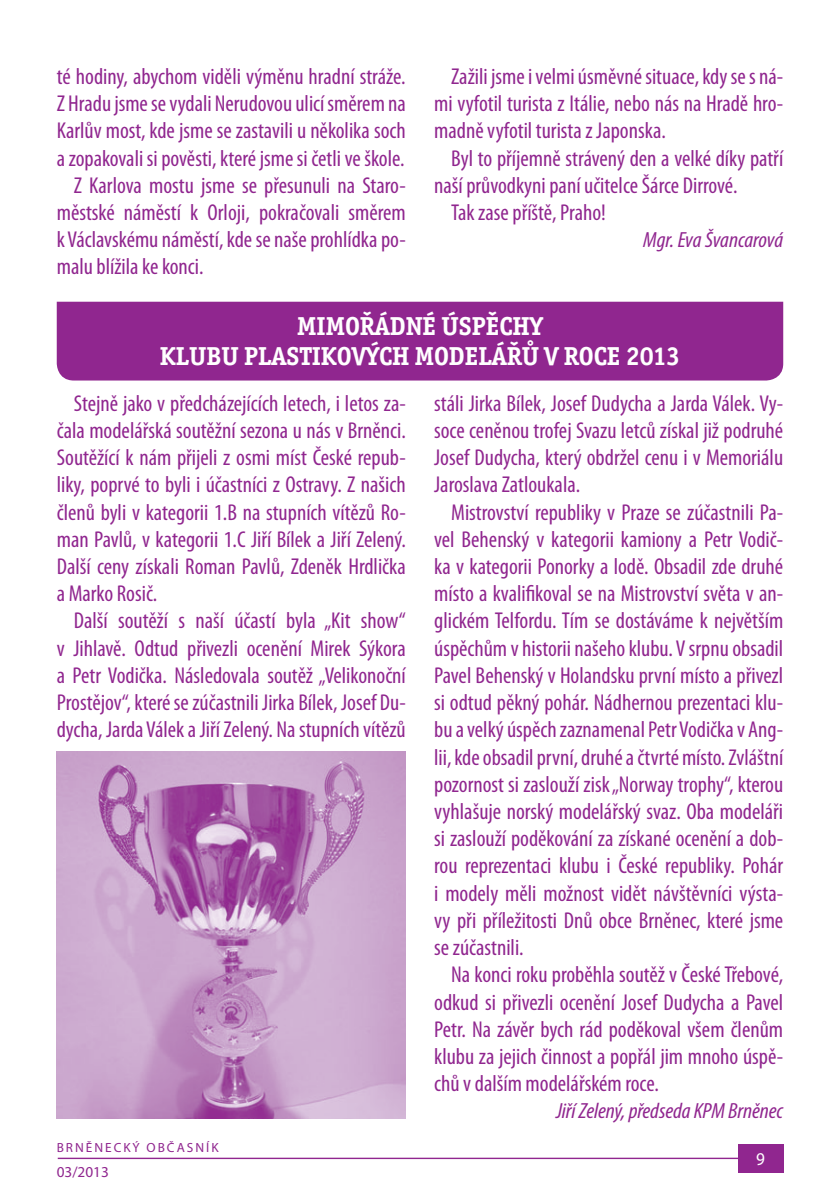
<style>
.page{position:relative;width:840px;height:1191px;background:#fff}
.page>*{position:absolute;margin:0;border:0;box-sizing:border-box;transform-origin:0 0}
.t1{font:700 26px/30px "Officina Serif Itc TOT";color:#fff;text-align:center}
.t2{font:condensed 23px/27.2px "Myriad Pro";color:#90268f;text-align:justify}
.t3{font:italic condensed 22px "Myriad Pro";letter-spacing:-.005em;color:#90268f;scale:1.05 1}
.t4{font:18px "Myriad Pro";color:#fff;scale:.95 1}
.t5{font:15.2px "Myriad Pro";color:#90268f}
.t6{font:13.2px "Myriad Pro";letter-spacing:.15em;color:#90268f}
</style>
<div class="page">
<hr style="left:58px;top:1157px;width:724px;height:2px;background:#90268f">
<div style="left:737px;top:1144px;width:45px;height:28px;background:#90268f"></div>
<div style="left:57px;top:302px;width:725px;height:78px;background:#90268f"></div>
<img style="left:57px;top:751px;width:348px;height:367px">
<p class="t2" style="left:57px;top:63px;width:350px">té hodiny, abychom viděli výměnu hradní stráže.</p>
<p class="t2" style="left:57px;top:90px;width:350px">Z Hradu jsme se vydali Nerudovou ulicí směrem na</p>
<p class="t2" style="left:57px;top:118px;width:350px">Karlův most, kde jsme se zastavili u několika soch</p>
<p class="t2" style="left:57px;top:145px;width:349px">a zopakovali si pověsti, které jsme si četli ve škole.</p>
<p class="t2" style="left:74px;top:172px;width:333px">Z Karlova mostu jsme se přesunuli na Staro-</p>
<p class="t2" style="left:57px;top:199px;width:350px">městské náměstí k Orloji, pokračovali směrem</p>
<p class="t2" style="left:57px;top:226px;width:350px">k Václavskému náměstí, kde se naše prohlídka po-</p>
<p class="t2" style="left:57px;top:254px;width:148px">malu blížila ke konci.</p>
<p class="t2" style="left:434px;top:63px;width:350px;text-indent:17px">Zažili jsme i velmi úsměvné situace, kdy se s ná&shy;mi vyfotil turista z Itálie, nebo nás na Hradě hro&shy;madně vyfotil turista z Japonska.</p>
<p class="t2" style="left:451px;top:145px;width:333px">Byl to příjemně strávený den a velké díky patří</p>
<p class="t2" style="left:434px;top:172px;width:304px">naší průvodkyni paní učitelce Šárce Dirrové.</p>
<p class="t2" style="left:451px;top:199px;width:156px">Tak zase příště, Praho!</p>
<p class="t3" style="left:642px;top:228px;width:135px">Mgr. Eva Švancarová</p>
<p class="t1" style="left:160px;top:311px;width:521px">MIMOŘÁDNÉ ÚSPĚCHY<br>KLUBU PLASTIKOVÝCH MODELÁŘŮ V ROCE 2013</p>
<p class="t2" style="left:57px;top:390px;width:350px;text-indent:17px">Stejně jako v předcházejících letech, i letos za&shy;čala modelářská soutěžní sezona u nás v Brněnci.<br>Soutěžící k nám přijeli z osmi míst České repub&shy;liky, poprvé to byli i účastníci z Ostravy. Z našich členů byli v kategorii 1.B na stupních vítězů Ro&shy;man Pavlů, v kategorii 1.C Jiří Bílek a Jiří Zelený.<br>Další ceny získali Roman Pavlů, Zdeněk Hrdlička a Marko Rosič.</p>
<p class="t2" style="left:57px;top:607px;width:350px;text-indent:17px">Další soutěží s naší účastí byla „Kit show“ v Jihlavě. Odtud přivezli ocenění Mirek Sýkora a Petr Vodička. Následovala soutěž „Velikonoční Prostějov“, které se zúčastnili Jirka Bílek, Josef Du&shy;dycha, Jarda Válek a Jiří Zelený. Na stupních vítězů</p>
<p class="t6" style="left:57px;top:1140px;width:163px">BRNĚNECKÝ OBČASNÍK</p>
<p class="t5" style="left:57px;top:1163px;width:53px">03/2013</p>
<p class="t2" style="left:434px;top:390px;width:350px">stáli Jirka Bílek, Josef Dudycha a Jarda Válek. Vy&shy;soce ceněnou trofej Svazu letců získal již podruhé Josef Dudycha, který obdržel cenu i v Memoriálu Jaroslava Zatloukala.</p>
<p class="t2" style="left:434px;top:499px;width:350px;text-indent:17px">Mistrovství republiky v Praze se zúčastnili Pa&shy;vel Behenský v kategorii kamiony a Petr Vodič&shy;ka v kategorii Ponorky a lodě. Obsadil zde druhé místo a kvalifikoval se na Mistrovství světa v an&shy;glickém Telfordu. Tím se dostáváme k největším úspěchům v historii našeho klubu. V srpnu obsadil Pavel Behenský v Holandsku první místo a přivezl si odtud pěkný pohár. Nádhernou prezentaci klu&shy;bu a velký úspěch zaznamenal Petr Vodička v Ang&shy;lii, kde obsadil první, druhé a čtvrté místo. Zvláštní pozornost si zaslouží zisk „Norway trophy“, kterou vyhlašuje norský modelářský svaz. Oba modeláři si zaslouží poděkování za získané ocenění a dob&shy;rou reprezentaci klubu i České republiky. Pohár i modely měli možnost vidět návštěvníci výsta&shy;vy při příležitosti Dnů obce Brněnec, které jsme se zúčastnili.</p>
<p class="t2" style="left:434px;top:961px;width:350px;text-indent:17px">Na konci roku proběhla soutěž v České Třebové, odkud si přivezli ocenění Josef Dudycha a Pavel Petr. Na závěr bych rád poděkoval všem členům klubu za jejich činnost a popřál jim mnoho úspě&shy;chů v dalším modelářském roce.</p>
<p class="t3" style="left:555px;top:1099px;width:218px">Jiří Zelený, předseda KPM Brněnec</p>
<p class="t4" style="left:755px;top:1149px;width:11px">9</p>
</div>
